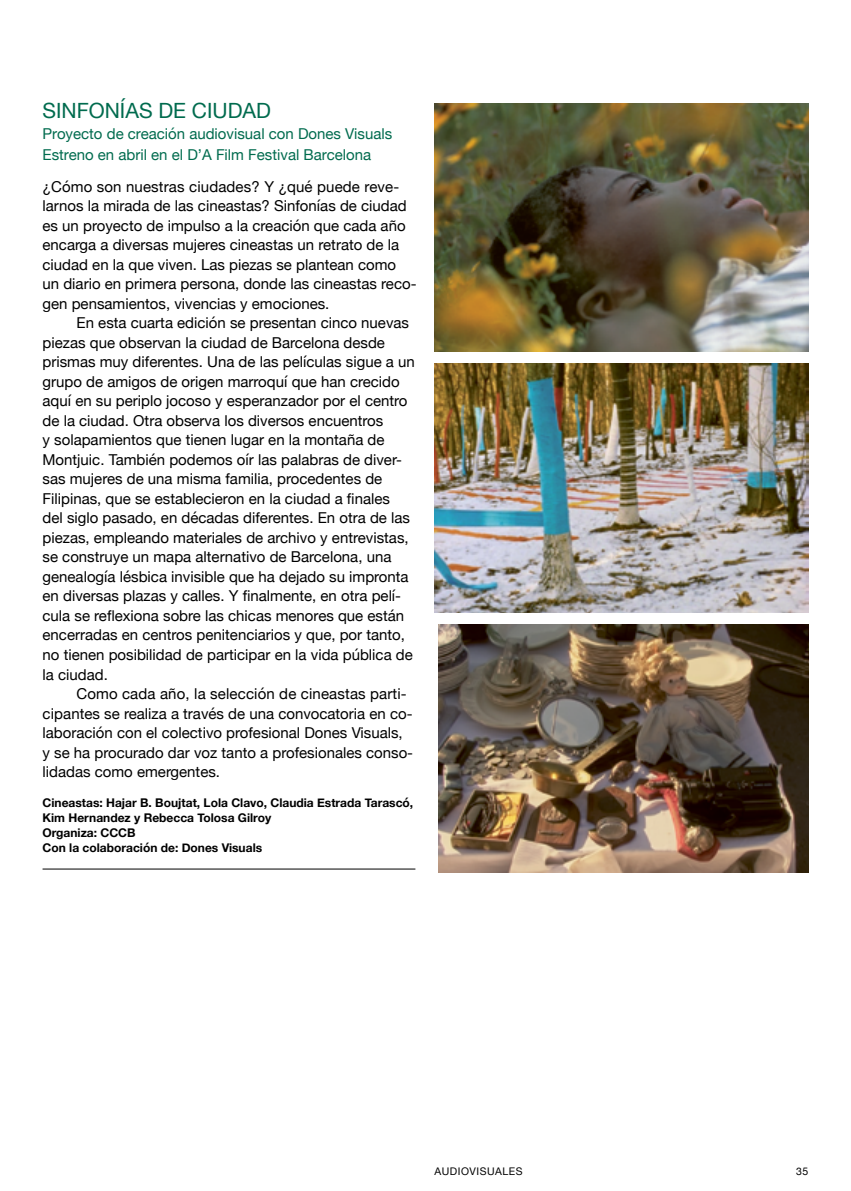
<style>
.page{position:relative;width:851px;height:1191px;background:#fff}
.page>*{position:absolute;margin:0;border:0;box-sizing:border-box;transform-origin:0 0}
.t1{font:21px "Helvetica Neue";color:#006b4e}
.t2{font:15px/19.5px "Helvetica Neue";color:#000}
.t3{font:15px/21px "Helvetica Neue";color:#006b4e}
.t4{font:700 12px/15px "Helvetica Neue";color:#000}
.t5{font:10.5px "Helvetica Neue";letter-spacing:.05em;color:#000}
</style>
<div class="page">
<img style="left:434px;top:103px;width:374px;height:249px">
<img style="left:434px;top:363px;width:374px;height:249px">
<img style="left:438px;top:624px;width:370px;height:249px">
<hr style="left:43px;top:868px;width:372px;height:1px;background:#000">
<h1 class="t1" style="left:43px;top:95px;width:230px">SINFONÍAS DE CIUDAD</h1>
<p class="t3" style="left:43px;top:124px;width:351px">Proyecto de creación audiovisual con Dones Visuals<br>Estreno en abril en el D’A Film Festival Barcelona</p>
<p class="t2" style="left:43px;top:178px;width:375px">¿Cómo son nuestras ciudades? Y ¿qué puede reve&shy;larnos la mirada de las cineastas? Sinfonías de ciudad es un proyecto de impulso a la creación que cada año encarga a diversas mujeres cineastas un retrato de la ciudad en la que viven. Las piezas se plantean como un diario en primera persona, donde las cineastas reco&shy;gen pensamientos, vivencias y emociones.</p>
<p class="t2" style="left:43px;top:314px;width:374px;text-indent:34px">En esta cuarta edición se presentan cinco nuevas piezas que observan la ciudad de Barcelona desde prismas muy diferentes. Una de las películas sigue a un grupo de amigos de origen marroquí que han crecido aquí en su periplo jocoso y esperanzador por el centro de la ciudad. Otra observa los diversos encuentros<br>y solapamientos que tienen lugar en la montaña de Montjuic. También podemos oír las palabras de diver&shy;sas mujeres de una misma familia, procedentes de Filipinas, que se establecieron en la ciudad a finales<br>del siglo pasado, en décadas diferentes. En otra de las piezas, empleando materiales de archivo y entrevistas, se construye un mapa alternativo de Barcelona, una genealogía lésbica invisible que ha dejado su impronta en diversas plazas y calles. Y finalmente, en otra pelí&shy;cula se reflexiona sobre las chicas menores que están encerradas en centros penitenciarios y que, por tanto, no tienen posibilidad de participar en la vida pública de la ciudad.</p>
<p class="t2" style="left:43px;top:685px;width:372px;text-indent:34px">Como cada año, la selección de cineastas parti&shy;cipantes se realiza a través de una convocatoria en co&shy;laboración con el colectivo profesional Dones Visuals, y se ha procurado dar voz tanto a profesionales conso&shy;lidadas como emergentes.</p>
<p class="t4" style="left:43px;top:796px;width:372px">Cineastas: Hajar B. Boujtat, Lola Clavo, Claudia Estrada Tarascó, Kim Hernandez y Rebecca Tolosa Gilroy<br>Organiza: CCCB<br>Con la colaboración de: Dones Visuals</p>
<p class="t5" style="left:434px;top:1163px;width:90px">AUDIOVISUALES</p>
<p class="t5" style="left:796px;top:1163px;width:14px">35</p>
</div>
